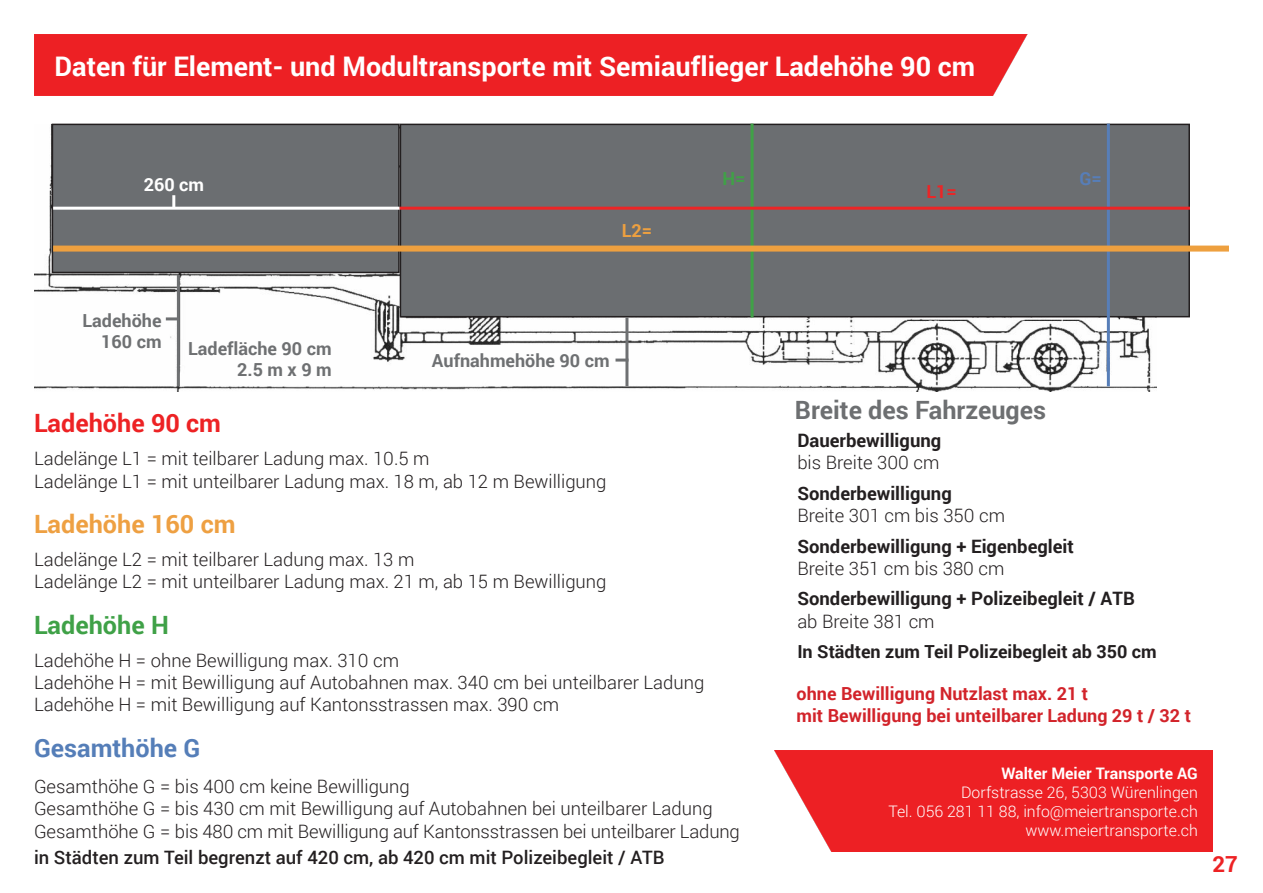
<style>
.page{position:relative;width:1263px;height:893px;background:#fff}
.page>*{position:absolute;margin:0;border:0;box-sizing:border-box;transform-origin:0 0}
.t1{font:700 27px "Roboto";color:#fff}
.t2{font:700 25.2px "Roboto";color:#6d6f71}
.t3{font:700 25.2px "Roboto";color:#eea042}
.t4{font:700 25.2px "Roboto";color:#ed2224}
.t5{font:700 25.2px "Roboto";color:#557eb8}
.t6{font:700 25.2px "Roboto";color:#3fa147}
.t7{font:700 22.2px "Roboto";color:#ed2224}
.t8{font:300 18.45px/22.2px "Roboto";color:#231f20}
.t9{font:700 18.45px "Roboto";color:#231f20}
.t10{font:500 18.45px "Roboto";color:#231f20}
.t11{font:700 18px/21.6px "Roboto";color:#d2232a}
.t12{font:700 18px/21.6px "Roboto";color:#6e7072;text-align:right}
.t13{font:700 18px "Roboto";color:#231f20}
.t14{font:700 18px "Roboto";color:#fff}
.t15{font:700 18px "Roboto";color:#eda040}
.t16{font:700 18px "Roboto";color:#ec2526}
.t17{font:700 18px "Roboto";color:#40a147}
.t18{font:700 18px "Roboto";color:#577eb8}
.t19{font:300 15.9px/19px "Roboto";color:#fff;text-align:right}
.t20{font:700 15.9px "Roboto";color:#fff}
</style>
<div class="page">
<img style="left:34px;top:124px;width:1123px;height:267px">
<div style="left:52px;top:124px;width:347px;height:148px;background:#6b6e71"></div>
<div style="left:52px;top:124px;width:348px;height:149px;border:2px solid #231f20"></div>
<div style="left:34px;top:34px;width:994px;height:62px;background:#ed2024"></div>
<div style="left:400px;top:124px;width:789px;height:193px;background:#6b6e71"></div>
<div style="left:400px;top:124px;width:790px;height:193px;border:2px solid #231f20"></div>
<hr style="left:177px;top:275px;width:3px;height:111px;background:#6e7072">
<hr style="left:625px;top:317px;width:3px;height:69px;background:#6e7072">
<hr style="left:53px;top:207px;width:347px;height:3px;background:#fff">
<hr style="left:750px;top:124px;width:3px;height:193px;background:#40a147">
<hr style="left:1107px;top:124px;width:3px;height:262px;background:#577eb8">
<svg style="left:166px;top:317px;width:11px;height:3px"></svg>
<svg style="left:615px;top:359px;width:11px;height:3px"></svg>
<svg style="left:172px;top:195px;width:3px;height:12px"></svg>
<div style="left:53px;top:246px;width:1176px;height:6px;background:#eea03f"></div>
<hr style="left:400px;top:207px;width:790px;height:3px;background:#ec2526">
<div style="left:775px;top:750px;width:437px;height:102px;background:#ed2024"></div>
<h1 class="t1" style="left:55px;top:47px;width:922px">Daten für Element- und Modultransporte mit Semiauflieger Ladehöhe 90 cm</h1>
<p class="t14" style="left:144px;top:172px;width:62px">260 cm</p>
<p class="t15" style="left:622px;top:218px;width:32px">L2=</p>
<p class="t17" style="left:722px;top:166px;width:25px">H=</p>
<p class="t18" style="left:1079px;top:166px;width:24px">G=</p>
<p class="t16" style="left:926px;top:179px;width:32px">L1=</p>
<p class="t12" style="left:82px;top:309px;width:81px">Ladehöhe<br>160 cm</p>
<p class="t12" style="left:188px;top:337px;width:145px">Ladefläche 90 cm<br>2.5 m x 9 m</p>
<p class="t12" style="left:432px;top:349px;width:179px">Aufnahmehöhe 90 cm</p>
<h2 class="t4" style="left:34px;top:406px;width:189px">Ladehöhe 90 cm</h2>
<p class="t8" style="left:34px;top:447px;width:574px">Ladelänge L1 = mit teilbarer Ladung max. 10.5 m<br>Ladelänge L1 = mit unteilbarer Ladung max. 18 m, ab 12 m Bewilligung</p>
<h2 class="t3" style="left:34px;top:506px;width:203px">Ladehöhe 160 cm</h2>
<p class="t8" style="left:34px;top:548px;width:574px">Ladelänge L2 = mit teilbarer Ladung max. 13 m<br>Ladelänge L2 = mit unteilbarer Ladung max. 21 m, ab 15 m Bewilligung</p>
<h2 class="t6" style="left:34px;top:607px;width:136px">Ladehöhe H</h2>
<p class="t8" style="left:34px;top:649px;width:672px">Ladehöhe H = ohne Bewilligung max. 310 cm<br>Ladehöhe H = mit Bewilligung auf Autobahnen max. 340 cm bei unteilbarer Ladung<br>Ladehöhe H = mit Bewilligung auf Kantonsstrassen max. 390 cm</p>
<h2 class="t2" style="left:795px;top:392px;width:253px">Breite des Fahrzeuges</h2>
<p class="t9" style="left:797px;top:427px;width:145px">Dauerbewilligung</p>
<p class="t8" style="left:797px;top:451px;width:144px">bis Breite 300 cm</p>
<p class="t9" style="left:797px;top:480px;width:156px">Sonderbewilligung</p>
<p class="t8" style="left:797px;top:504px;width:209px">Breite 301 cm bis 350 cm</p>
<p class="t9" style="left:797px;top:533px;width:278px">Sonderbewilligung + Eigenbegleit</p>
<p class="t8" style="left:797px;top:556px;width:209px">Breite 351 cm bis 380 cm</p>
<p class="t9" style="left:797px;top:586px;width:339px">Sonderbewilligung + Polizeibegleit / ATB</p>
<p class="t8" style="left:797px;top:609px;width:139px">ab Breite 381 cm</p>
<p class="t13" style="left:797px;top:639px;width:361px">In Städten zum Teil Polizeibegleit ab 350 cm</p>
<p class="t11" style="left:796px;top:682px;width:396px">ohne Bewilligung Nutzlast max. 21 t<br>mit Bewilligung bei unteilbarer Ladung 29 t / 32 t</p>
<h2 class="t5" style="left:34px;top:730px;width:168px">Gesamthöhe G</h2>
<p class="t8" style="left:34px;top:775px;width:707px">Gesamthöhe G = bis 400 cm keine Bewilligung<br>Gesamthöhe G = bis 430 cm mit Bewilligung auf Autobahnen bei unteilbarer Ladung<br>Gesamthöhe G = bis 480 cm mit Bewilligung auf Kantonsstrassen bei unteilbarer Ladung</p>
<p class="t10" style="left:34px;top:844px;width:632px">in Städten zum Teil begrenzt auf 420 cm, ab 420 cm mit Polizeibegleit / ATB</p>
<p class="t7" style="left:1212px;top:849px;width:27px">27</p>
<p class="t20" style="left:1001px;top:762px;width:198px">Walter Meier Transporte AG</p>
<p class="t19" style="left:888px;top:782px;width:311px">Dorfstrasse 26, 5303 Würenlingen<br>Tel. 056 281 11 88, info@meiertransporte.ch www.meiertransporte.ch</p>
</div>
